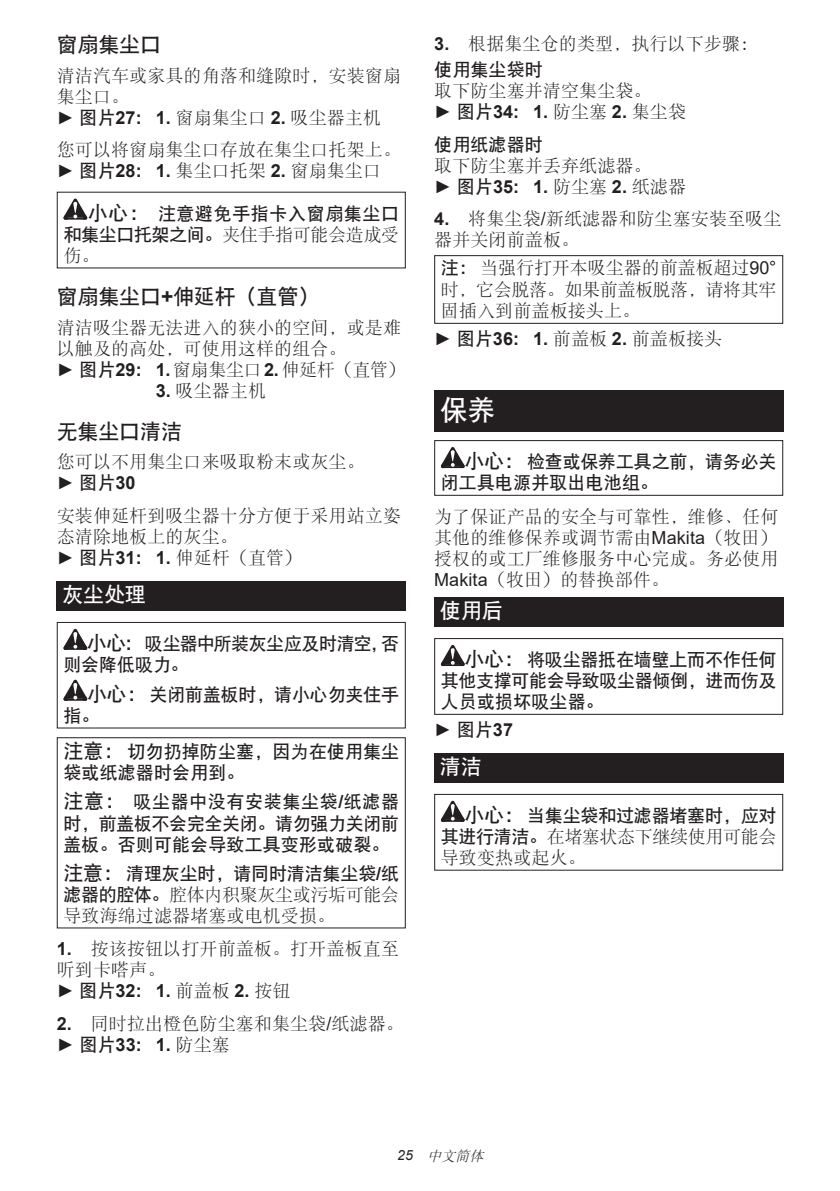
<style>
.page{position:relative;width:840px;height:1191px;background:#fff}
.page>*{position:absolute;margin:0;border:0;box-sizing:border-box;transform-origin:0 0}
.t1{font:28px "DFP Hei W7";color:#fff}
.t2{font:21px "DFP Hei W7";letter-spacing:-.01em;color:#231f20}
.t3{font:21px "DFP Hei W7";letter-spacing:-.01em;color:#fff}
.t4{font:18px/21px "DFP Song W3";letter-spacing:.005em;color:#231f20}
.t5{font:18px/21px "DFP Hei W7";letter-spacing:-.01em;color:#231f20}
.t6{font:700 18px "Arial";letter-spacing:.005em;color:#231f20}
.t7{font:18px/21px "DFP Song W3";letter-spacing:-.02em;color:#231f20}
.t8{font:18px "DFP Hei W7";letter-spacing:.03em;color:#231f20}
.t9{font:italic 14px "DFP Song W3";color:#231f20}
.s1{font-family:"Arial"}
.s2{font-family:"DFP Hei W7"}
.s3{font-family:"Arial";font-weight:700}
.s4{font-size:20px}
.s5{font-weight:400}
.s6{font-family:"DFP Hei W7";font-weight:400}
.s7{font-family:"DFP Song W3";font-weight:400}
</style>
<div class="page">
<svg style="left:63px;top:199px;width:24px;height:21px"></svg>
<div style="left:57px;top:581px;width:348px;height:29px;background:#231f20"></div>
<svg style="left:63px;top:629px;width:24px;height:21px"></svg>
<svg style="left:63px;top:679px;width:24px;height:22px"></svg>
<div style="left:57px;top:622px;width:348px;height:106px;border:1px solid #231f20"></div>
<div style="left:57px;top:737px;width:348px;height:191px;border:1px solid #231f20"></div>
<div style="left:434px;top:255px;width:348px;height:69px;border:1px solid #231f20"></div>
<div style="left:434px;top:390px;width:348px;height:41px;background:#231f20"></div>
<svg style="left:440px;top:447px;width:24px;height:21px"></svg>
<div style="left:434px;top:440px;width:348px;height:56px;border:1px solid #231f20"></div>
<div style="left:434px;top:597px;width:348px;height:29px;background:#231f20"></div>
<svg style="left:440px;top:645px;width:24px;height:21px"></svg>
<div style="left:434px;top:638px;width:348px;height:77px;border:1px solid #231f20"></div>
<div style="left:434px;top:753px;width:348px;height:29px;background:#231f20"></div>
<svg style="left:440px;top:801px;width:24px;height:21px"></svg>
<div style="left:434px;top:794px;width:348px;height:76px;border:1px solid #231f20"></div>
<p class="t2" style="left:57px;top:34px;width:106px">窗扇集尘口</p>
<p class="t4" style="left:57px;top:65px;width:345px">清洁汽车或家具的角落和缝隙时，安装窗扇集尘口。<br><span class="s1">►</span> <span class="s2">图片</span><span class="s3">27: 1.</span> 窗扇集尘口 <span class="s3">2.</span> 吸尘器主机</p>
<p class="t4" style="left:57px;top:139px;width:345px">您可以将窗扇集尘口存放在集尘口托架上。<span class="s1">►</span> <span class="s2">图片</span><span class="s3">28: 1.</span> 集尘口托架 <span class="s3">2.</span> 窗扇集尘口</p>
<p class="t8" style="left:88px;top:204px;width:312px"><span class="s4">小心：</span>注意避免手指卡入窗扇集尘口</p>
<p class="t7" style="left:63px;top:224px;width:337px"><span class="s2">和集尘口托架之间。</span>夹住手指可能会造成受伤。</p>
<p class="t2" style="left:57px;top:286px;width:264px">窗扇集尘口<span class="s3">+</span>伸延杆（直管）</p>
<p class="t4" style="left:57px;top:317px;width:350px">清洁吸尘器无法进入的狭小的空间，或是难以触及的高处，可使用这样的组合。<br><span class="s1">►</span> <span class="s2">图片</span><span class="s3">29: 1.</span>窗扇集尘口<span class="s3">2.</span>伸延杆（直管）</p>
<p class="t4" style="left:156px;top:380px;width:112px"><span class="s3">3.</span> 吸尘器主机</p>
<p class="t2" style="left:57px;top:421px;width:127px">无集尘口清洁</p>
<p class="t4" style="left:57px;top:451px;width:309px">您可以不用集尘口来吸取粉末或灰尘。</p>
<p class="t5" style="left:57px;top:472px;width:80px"><span class="s1">►</span> 图片<span class="s3">30</span></p>
<p class="t4" style="left:57px;top:505px;width:345px">安装伸延杆到吸尘器十分方便于采用站立姿态清除地板上的灰尘。<br><span class="s1">►</span> <span class="s2">图片</span><span class="s3">31: 1.</span> 伸延杆（直管）</p>
<p class="t3" style="left:62px;top:584px;width:85px">灰尘处理</p>
<p class="t5" style="left:63px;top:633px;width:337px;text-indent:23px"><span class="s4">小心：</span>吸尘器中所装灰尘应及时清空，否则会降低吸力。</p>
<p class="t5" style="left:63px;top:684px;width:337px;text-indent:24px"><span class="s4">小心：</span>关闭前盖板时，请小心勿夹住手指。</p>
<p class="t5" style="left:63px;top:741px;width:337px"><span class="s4">注意：</span>切勿扔掉防尘塞，因为在使用集尘袋或纸滤器时会用到。</p>
<p class="t5" style="left:63px;top:791px;width:337px;text-align:justify"><span class="s4">注意：</span>吸尘器中没有安装集尘袋<span class="s3">/</span>纸滤器时，前盖板不会完全关闭。请勿强力关闭前盖板。否则可能会导致工具变形或破裂。</p>
<p class="t5" style="left:63px;top:862px;width:337px"><span class="s4">注意：</span>清理灰尘时，请同时清洁集尘袋<span class="s3">/</span>纸</p>
<p class="t4" style="left:63px;top:883px;width:337px"><span class="s2">滤器的腔体。</span>腔体内积聚灰尘或污垢可能会导致海绵过滤器堵塞或电机受损。</p>
<p class="t4" style="left:57px;top:938px;width:343px"><span class="s3">1.</span> 按该按钮以打开前盖板。打开盖板直至听到卡嗒声。</p>
<p class="t6" style="left:57px;top:978px;width:235px"><span class="s5">►</span> <span class="s6">图片</span>32: 1. <span class="s7">前盖板</span> 2. <span class="s7">按钮</span></p>
<p class="t4" style="left:57px;top:1012px;width:348px"><span class="s3">2.</span> 同时拉出橙色防尘塞和集尘袋<span class="s1">/</span>纸滤器。</p>
<p class="t6" style="left:57px;top:1031px;width:174px"><span class="s5">►</span> <span class="s6">图片</span>33: 1. <span class="s7">防尘塞</span></p>
<p class="t4" style="left:434px;top:33px;width:325px"><span class="s3">3.</span> 根据集尘仓的类型，执行以下步骤：</p>
<p class="t5" style="left:434px;top:59px;width:110px">使用集尘袋时</p>
<p class="t4" style="left:434px;top:80px;width:219px">取下防尘塞并清空集尘袋。</p>
<p class="t6" style="left:434px;top:99px;width:253px"><span class="s5">►</span> <span class="s6">图片</span>34: 1. <span class="s7">防尘塞</span> 2. <span class="s7">集尘袋</span></p>
<p class="t5" style="left:434px;top:134px;width:110px">使用纸滤器时</p>
<p class="t4" style="left:434px;top:155px;width:219px">取下防尘塞并丢弃纸滤器。</p>
<p class="t6" style="left:434px;top:174px;width:253px"><span class="s5">►</span> <span class="s6">图片</span>35: 1. <span class="s7">防尘塞</span> 2. <span class="s7">纸滤器</span></p>
<p class="t4" style="left:434px;top:208px;width:348px"><span class="s3">4.</span> 将集尘袋<span class="s1">/</span>新纸滤器和防尘塞安装至吸尘器并关闭前盖板。</p>
<p class="t4" style="left:440px;top:257px;width:337px;text-align:justify"><span class="s2">注：</span>当强行打开本吸尘器的前盖板超过<span class="s1">90°</span>时，它会脱落。如果前盖板脱落，请将其牢固插入到前盖板接头上。</p>
<p class="t4" style="left:434px;top:328px;width:289px"><span class="s1">►</span> <span class="s2">图片</span><span class="s3">36: 1.</span> 前盖板 <span class="s3">2.</span> 前盖板接头</p>
<h1 class="t1" style="left:439px;top:396px;width:57px">保养</h1>
<p class="t5" style="left:440px;top:451px;width:337px;text-indent:24px"><span class="s4">小心：</span>检查或保养工具之前，请务必关闭工具电源并取出电池组。</p>
<p class="t4" style="left:434px;top:505px;width:345px;text-align:justify">为了保证产品的安全与可靠性，维修、任何其他的维修保养或调节需由<span class="s1">Makita</span>（牧田）授权的或工厂维修服务中心完成。务必使用<span class="s1">Makita</span>（牧田）的替换部件。</p>
<p class="t3" style="left:439px;top:600px;width:64px">使用后</p>
<p class="t5" style="left:440px;top:649px;width:337px;text-align:justify;text-indent:24px"><span class="s4">小心：</span>将吸尘器抵在墙壁上而不作任何其他支撑可能会导致吸尘器倾倒，进而伤及人员或损坏吸尘器。</p>
<p class="t5" style="left:434px;top:719px;width:80px"><span class="s1">►</span> 图片<span class="s3">37</span></p>
<p class="t3" style="left:439px;top:755px;width:43px">清洁</p>
<p class="t5" style="left:464px;top:805px;width:313px"><span class="s4">小心：</span>当集尘袋和过滤器堵塞时，应对</p>
<p class="t7" style="left:440px;top:826px;width:337px"><span class="s2">其进行清洁。</span>在堵塞状态下继续使用可能会导致变热或起火。</p>
<p class="t9" style="left:397px;top:1148px;width:91px"><span class="s1">2 5</span> 中文简体</p>
</div>
